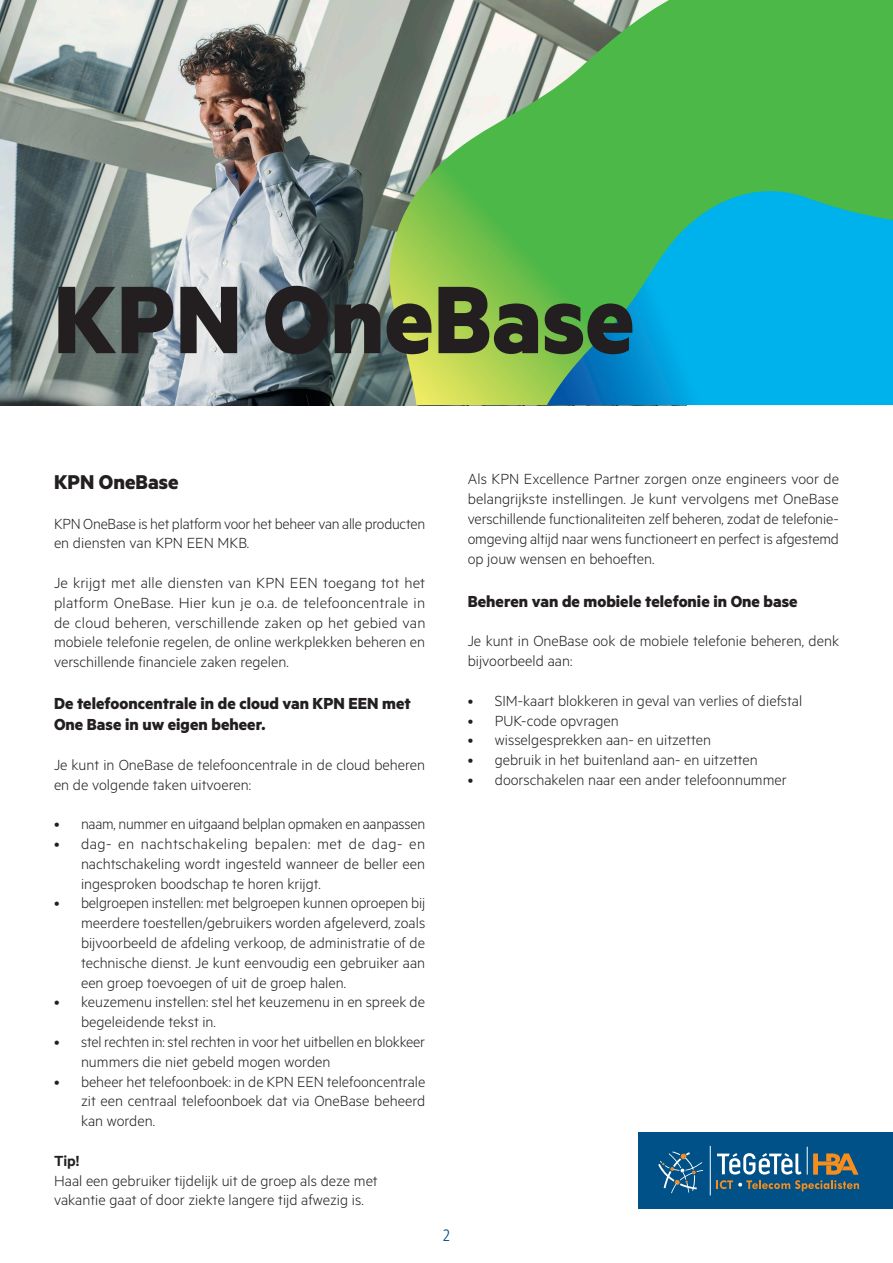
<style>
.page{position:relative;width:893px;height:1263px;background:#fff}
.page>*{position:absolute;margin:0;border:0;box-sizing:border-box;transform-origin:0 0}
.t1{font:700 108px "KPN Metric";color:#231f20}
.t2{font:700 22.5px "KPN Metric";color:#231f20}
.t3{font:700 18px/21.6px "KPN Metric";color:#231f20}
.t4{font:300 16.5px/19.8px "KPN Metric";color:#231f20}
.t5{font:300 condensed 16.5px "Frutiger LT Std";color:#005187}
.s1{font-weight:600}
</style>
<div class="page">
<img style="left:0;top:0;width:381px;height:405px">
<svg style="left:381px;top:0;width:512px;height:405px"></svg>
<svg style="left:547px;top:191px;width:346px;height:214px"></svg>
<div style="left:639px;top:1132px;width:254px;height:77px;background:#005187"></div>
<svg style="left:658px;top:1151px;width:45px;height:42px"></svg>
<hr style="left:710px;top:1146px;width:1px;height:49px;background:#fff">
<svg style="left:716px;top:1147px;width:143px;height:44px"></svg>
<p class="t1" style="left:54px;top:253px;width:582px">KPN OneBase</p>
<p class="t2" style="left:54px;top:468px;width:126px">KPN OneBase</p>
<p class="t4" style="left:54px;top:513px;width:373px">KPN OneBase is het platform voor het beheer van alle producten en diensten van KPN EEN MKB.</p>
<p class="t4" style="left:54px;top:572px;width:373px;text-align:justify">Je krijgt met alle diensten van KPN EEN toegang tot het platform OneBase. Hier kun je o.a. de telefooncentrale in de cloud beheren, verschillende zaken op het gebied van mobiele telefonie regelen, de online werkplekken beheren en verschillende financiele zaken regelen.</p>
<p class="t3" style="left:54px;top:691px;width:358px">De telefooncentrale in de cloud van KPN EEN met<br>One Base in uw eigen beheer.</p>
<p class="t4" style="left:54px;top:754px;width:373px">Je kunt in OneBase de telefooncentrale in de cloud beheren en de volgende taken uitvoeren:</p>
<p class="t4" style="left:54px;top:813px;width:373px">• naam, nummer en uitgaand belplan opmaken en aanpassen</p>
<p class="t4" style="left:81px;top:833px;width:346px;text-align:justify;text-indent:-27px">• dag- en nachtschakeling bepalen: met de dag- en nachtschakeling wordt ingesteld wanneer de beller een ingesproken boodschap te horen krijgt.</p>
<p class="t4" style="left:81px;top:892px;width:346px;text-align:justify;text-indent:-27px">• belgroepen instellen: met belgroepen kunnen oproepen bij meerdere toestellen/gebruikers worden afgeleverd, zoals bijvoorbeeld de afdeling verkoop, de administratie of de technische dienst. Je kunt eenvoudig een gebruiker aan een groep toevoegen of uit de groep halen.</p>
<p class="t4" style="left:81px;top:991px;width:346px;text-indent:-27px">• keuzemenu instellen: stel het keuzemenu in en spreek de begeleidende tekst in.</p>
<p class="t4" style="left:81px;top:1031px;width:346px;text-indent:-27px">• stel rechten in: stel rechten in voor het uitbellen en blokkeer nummers die niet gebeld mogen worden</p>
<p class="t4" style="left:81px;top:1071px;width:346px;text-align:justify;text-indent:-27px">• beheer het telefoonboek: in de KPN EEN telefooncentrale zit een centraal telefoonboek dat via OneBase beheerd kan worden.</p>
<p class="t4" style="left:54px;top:1150px;width:325px"><span class="s1">Tip!<br></span>Haal een gebruiker tijdelijk uit de groep als deze met vakantie gaat of door ziekte langere tijd afwezig is.</p>
<p class="t4" style="left:468px;top:469px;width:373px;text-align:justify">Als KPN Excellence Partner zorgen onze engineers voor de belangrijkste instellingen. Je kunt vervolgens met OneBase verschillende functionaliteiten zelf beheren, zodat de telefonie&shy;omgeving altijd naar wens functioneert en perfect is afgestemd op jouw wensen en behoeften.</p>
<p class="t3" style="left:468px;top:590px;width:331px">Beheren van de mobiele telefonie in One base</p>
<p class="t4" style="left:468px;top:631px;width:373px">Je kunt in OneBase ook de mobiele telefonie beheren, denk bijvoorbeeld aan:</p>
<p class="t4" style="left:468px;top:690px;width:336px">• SIM-kaart blokkeren in geval van verlies of diefstal</p>
<p class="t4" style="left:468px;top:710px;width:153px">• PUK-code opvragen</p>
<p class="t4" style="left:468px;top:730px;width:245px">• wisselgesprekken aan- en uitzetten</p>
<p class="t4" style="left:468px;top:749px;width:292px">• gebruik in het buitenland aan- en uitzetten</p>
<p class="t4" style="left:468px;top:769px;width:320px">• doorschakelen naar een ander telefoonnummer</p>
<p class="t5" style="left:442px;top:1226px;width:9px">2</p>
</div>
